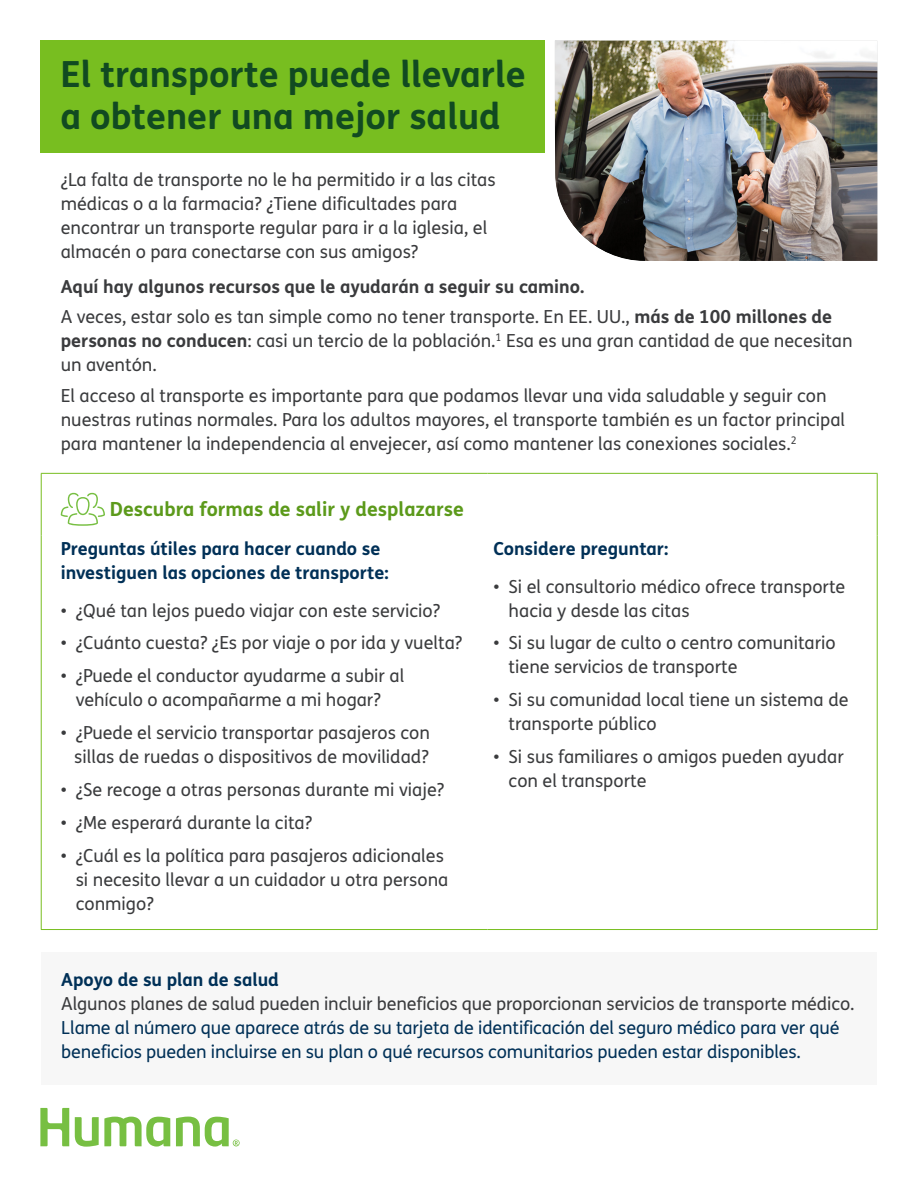
<style>
.page{position:relative;width:918px;height:1188px;background:#fff}
.page>*{position:absolute;margin:0;border:0;box-sizing:border-box;transform-origin:0 0}
.t1{font:700 36px/42px "FS Humana";color:#114a21}
.t2{font:700 19.5px "FS Humana";color:#5c9a1b}
.t3{font:18px/24px "FS Humana";color:#3a3b3d}
.t4{font:18px/24px "FS Humana";letter-spacing:-.01em;color:#003057}
.t5{font:700 18px/24px "FS Humana";color:#003057}
.t6{font:700 18px "FS Humana";color:#3a3b3d}
.s1{font-weight:700}
.s2{color:#3a3b3d}
</style>
<div class="page">
<div style="left:40px;top:40px;width:505px;height:113px;background:#78be20"></div>
<svg style="left:40px;top:1108px;width:200px;height:39px"></svg>
<div style="left:41px;top:953px;width:836px;height:132px;background:#f7f7f7"></div>
<div style="left:552px;top:39px;width:326px;height:223px;background:#231f20;opacity:.1"></div>
<hr style="left:41px;top:473px;width:430px;height:1px;background:#78be20">
<hr style="left:41px;top:474px;width:1px;height:62px;background:#78be20">
<svg style="left:471px;top:473px;width:17px;height:1px"></svg>
<hr style="left:488px;top:473px;width:390px;height:1px;background:#78be20">
<hr style="left:877px;top:474px;width:1px;height:62px;background:#78be20">
<hr style="left:41px;top:536px;width:1px;height:393px;background:#78be20">
<hr style="left:877px;top:536px;width:1px;height:393px;background:#78be20">
<hr style="left:41px;top:929px;width:430px;height:1px;background:#78be20">
<svg style="left:471px;top:929px;width:17px;height:1px"></svg>
<hr style="left:488px;top:929px;width:390px;height:1px;background:#78be20">
<svg style="left:61px;top:493px;width:44px;height:33px"></svg>
<p class="t1" style="left:60px;top:51px;width:467px">El transporte puede llevarle a obtener una mejor salud</p>
<p class="t3" style="left:61px;top:167px;width:436px">¿La falta de transporte no le ha permitido ir a las citas médicas o a la farmacia? ¿Tiene dificultades para encontrar un transporte regular para ir a la iglesia, el almacén o para conectarse con sus amigos?</p>
<p class="t6" style="left:61px;top:272px;width:525px">Aquí hay algunos recursos que le ayudarán a seguir su camino.</p>
<p class="t3" style="left:61px;top:305px;width:793px">A veces, estar solo es tan simple como no tener transporte. En EE. UU., <span class="s1">más de 100 millones de personas no conducen</span>: casi un tercio de la población.<sup>1</sup> Esa es una gran cantidad de que necesitan un aventón.</p>
<p class="t3" style="left:61px;top:383px;width:786px">El acceso al transporte es importante para que podamos llevar una vida saludable y seguir con nuestras rutinas normales. Para los adultos mayores, el transporte también es un factor principal para mantener la independencia al envejecer, así como mantener las conexiones sociales.<sup>2</sup></p>
<p class="t2" style="left:110px;top:494px;width:355px">Descubra formas de salir y desplazarse</p>
<p class="t5" style="left:61px;top:536px;width:329px">Preguntas útiles para hacer cuando se investiguen las opciones de transporte:</p>
<p class="t3" style="left:61px;top:598px;width:381px">• ¿Qué tan lejos puedo viajar con este servicio?</p>
<p class="t3" style="left:61px;top:631px;width:403px">• ¿Cuánto cuesta? ¿Es por viaje o por ida y vuelta?</p>
<p class="t3" style="left:61px;top:664px;width:345px;text-align:center">• ¿Puede el conductor ayudarme a subir al vehículo o acompañarme a mi hogar?</p>
<p class="t3" style="left:61px;top:721px;width:371px;text-align:right">• ¿Puede el servicio transportar pasajeros con sillas de ruedas o dispositivos de movilidad?</p>
<p class="t3" style="left:61px;top:778px;width:385px">• ¿Se recoge a otras personas durante mi viaje?</p>
<p class="t3" style="left:61px;top:810px;width:253px">• ¿Me esperará durante la cita?</p>
<p class="t3" style="left:76px;top:843px;width:374px;text-indent:-15px">• ¿Cuál es la política para pasajeros adicionales si necesito llevar a un cuidador u otra persona conmigo?</p>
<p class="t5" style="left:494px;top:536px;width:176px">Considere preguntar:</p>
<p class="t3" style="left:509px;top:574px;width:338px;text-indent:-15px">• Si el consultorio médico ofrece transporte hacia y desde las citas</p>
<p class="t3" style="left:509px;top:631px;width:329px;text-indent:-15px">• Si su lugar de culto o centro comunitario tiene servicios de transporte</p>
<p class="t3" style="left:509px;top:688px;width:341px;text-indent:-15px">• Si su comunidad local tiene un sistema de transporte público</p>
<p class="t3" style="left:509px;top:745px;width:337px;text-indent:-15px">• Si sus familiares o amigos pueden ayudar con el transporte</p>
<p class="t4" style="left:61px;top:968px;width:795px"><span class="s1">Apoyo de su plan de salud<br></span><span class="s2">Algunos planes de salud pueden incluir beneficios que proporcionan servicios de transporte médico.<br></span>Llame al número que aparece atrás de su tarjeta de identificación del seguro médico para ver qué beneficios pueden incluirse en su plan o qué recursos comunitarios pueden estar disponibles.</p>
</div>
